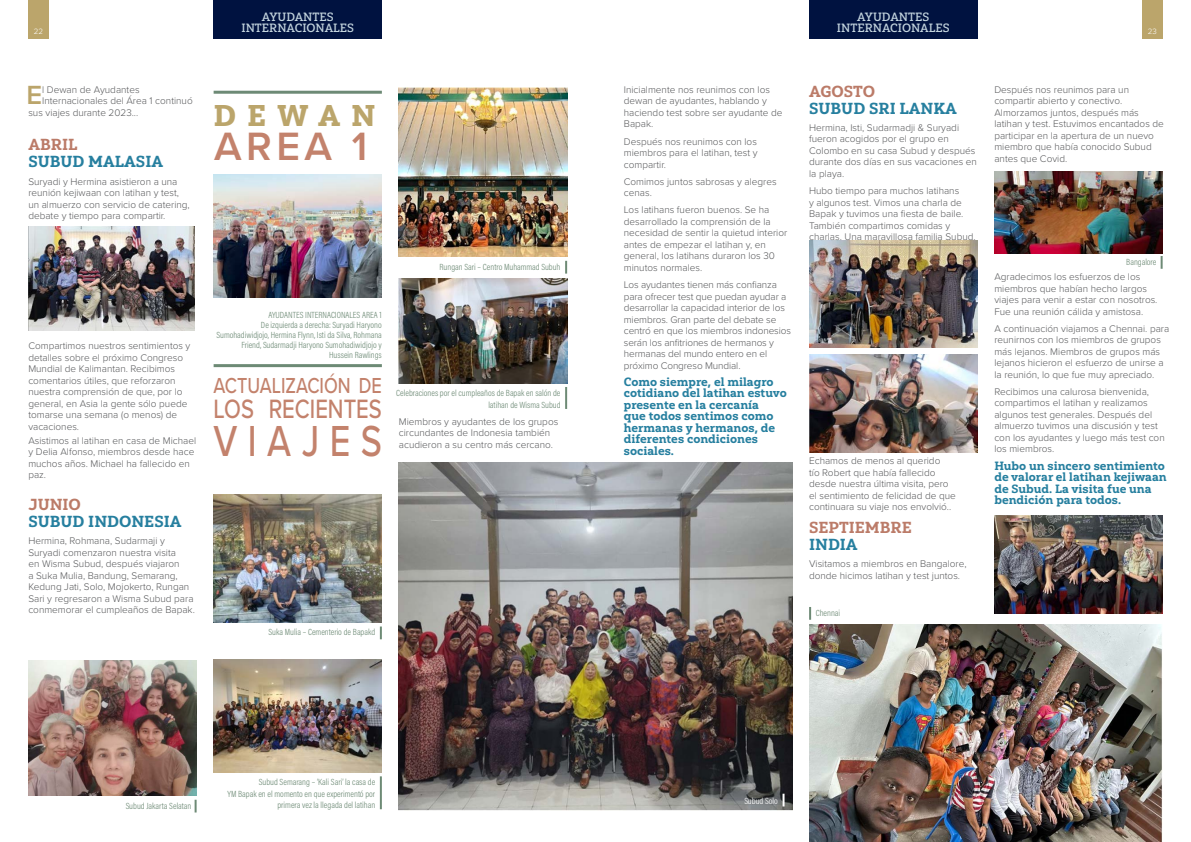
<style>
.page{position:relative;width:1191px;height:842px;background:#fff}
.page>*{position:absolute;margin:0;border:0;box-sizing:border-box;transform-origin:0 0}
.t1{font:500 45px "Proxima Nova";letter-spacing:.29em;color:#c3826c;scale:.8 1}
.t2{font:600 41px "Proxima Nova";color:#c3826c}
.t3{font:30px "Yorkten Slab Nor Bla";letter-spacing:.365em;color:#bba56b}
.t4{font:500 27.5px "Proxima Nova";color:#c3826c;scale:.8 1}
.Drop_cap_text{font:600 27.2px "Proxima Nova";color:#bba56b}
.t5{font:500 22.5px "Proxima Nova";color:#c3826c;scale:.8 1}
.Pull_out_text{font:16px "Yorkten Slab Nor Ex B";color:#267f9f}
.Pull_out_text-2{font:16px "Yorkten Slab Nor Ex B";color:#bb7b68}
.Pull_out_text-3{font:12px/11.5px "Yorkten Slab Nor Ex B";color:#267f9f}
.t6{font:12px/11px "Yorkten Slab Nor Med";color:#c3d4de;text-align:center}
.Body_text{font:300 10px/11.5px "Proxima Nova";color:#57585a}
.Drop_cap_text-2{font:300 10px "Proxima Nova";color:#57585a}
.Image_caption{font:300 9px/10px "Acumin Pro Cond";color:#6d8a75;text-align:right}
.Body_text-2{font:300 9px/11.5px "Acumin Pro Cond";color:#6d8a75;text-align:right}
.Image_caption-2{font:300 9px "Acumin Pro Cond";color:#fff}
.t7{font:300 8px "Proxima Nova";color:#fff}
</style>
<div class="page">
<div style="left:809px;top:0;width:168px;height:39px;background:#001240"></div>
<div style="left:214px;top:0;width:168px;height:39px;background:#001240"></div>
<img style="left:994px;top:516px;width:168px;height:98px">
<img style="left:994px;top:171px;width:168px;height:82px">
<img style="left:809px;top:624px;width:353px;height:218px">
<hr style="left:214px;top:91px;width:168px;height:3px;background:#6d8a75">
<hr style="left:214px;top:364px;width:168px;height:3px;background:#6d8a75">
<img style="left:214px;top:174px;width:168px;height:124px">
<img style="left:28px;top:227px;width:166px;height:104px">
<img style="left:28px;top:660px;width:169px;height:135px">
<img style="left:214px;top:494px;width:168px;height:129px">
<img style="left:399px;top:462px;width:393px;height:349px">
<img style="left:214px;top:660px;width:168px;height:112px">
<img style="left:399px;top:88px;width:168px;height:168px">
<img style="left:399px;top:279px;width:168px;height:104px">
<img style="left:809px;top:241px;width:168px;height:107px">
<img style="left:809px;top:355px;width:168px;height:98px">
<svg style="left:195px;top:800px;width:2px;height:12px"></svg>
<svg style="left:380px;top:626px;width:2px;height:13px"></svg>
<hr style="left:380px;top:776px;width:2px;height:33px;background:#6d8a75">
<svg style="left:782px;top:794px;width:2px;height:12px"></svg>
<svg style="left:565px;top:261px;width:2px;height:13px"></svg>
<hr style="left:565px;top:387px;width:2px;height:22px;background:#6d8a75">
<svg style="left:809px;top:607px;width:2px;height:13px"></svg>
<svg style="left:1160px;top:256px;width:2px;height:13px"></svg>
<div style="left:28px;top:0;width:21px;height:39px;background:#bba56b"></div>
<div style="left:1142px;top:0;width:20px;height:39px;background:#bba56b"></div>
<p class="t6" style="left:241px;top:12px;width:114px">AYUDANTES<br>INTERNACIONALES</p>
<p class="t6" style="left:837px;top:12px;width:114px">AYUDANTES<br>INTERNACIONALES</p>
<p class="t7" style="left:34px;top:25px;width:11px">22</p>
<p class="t7" style="left:1147px;top:25px;width:11px">23</p>
<p class="Drop_cap_text" style="left:26px;top:75px;width:17px">E</p>
<p class="Drop_cap_text-2" style="left:42px;top:82px;width:99px">l Dewan de Ayudantes</p>
<p class="Drop_cap_text-2" style="left:42px;top:94px;width:152px">Internacionales del Área 1 continuó</p>
<p class="Drop_cap_text-2" style="left:28px;top:105px;width:111px">sus viajes durante 2023...</p>
<p class="Pull_out_text-2" style="left:28px;top:135px;width:51px">ABRIL</p>
<p class="Pull_out_text" style="left:28px;top:152px;width:136px">SUBUD MALASIA</p>
<p class="Body_text" style="left:28px;top:175px;width:163px">Suryadi y Hermina asistieron a una reunión kejiwaan con latihan y test, un almuerzo con servicio de catering, debate y tiempo para compartir.</p>
<p class="Body_text" style="left:28px;top:339px;width:164px">Compartimos nuestros sentimientos y detalles sobre el próximo Congreso<br>Mundial de Kalimantan. Recibimos comentarios útiles, que reforzaron nuestra comprensión de que, por lo general, en Asia la gente sólo puede tomarse una semana (o menos) de vacaciones.</p>
<p class="Body_text" style="left:28px;top:434px;width:169px">Asistimos al latihan en casa de Michael y Delia Alfonso, miembros desde hace muchos años. Michael ha fallecido en paz.</p>
<p class="Pull_out_text-2" style="left:28px;top:494px;width:54px">JUNIO</p>
<p class="Pull_out_text" style="left:28px;top:512px;width:155px">SUBUD INDONESIA</p>
<p class="Body_text" style="left:28px;top:535px;width:168px">Hermina, Rohmana, Sudarmaji y Suryadi comenzaron nuestra visita<br>en Wisma Subud, después viajaron<br>a Suka Mulia, Bandung, Semarang, Kedung Jati, Solo, Mojokerto, Rungan Sari y regresaron a Wisma Subud para conmemorar el cumpleaños de Bapak.</p>
<p class="t3" style="left:214px;top:97px;width:164px">DEWAN</p>
<p class="t2" style="left:214px;top:116px;width:155px">AREA 1</p>
<p class="Body_text-2" style="left:439px;top:261px;width:122px">Rungan Sari – Centro Muhammad Subuh</p>
<p class="Image_caption" style="left:268px;top:309px;width:115px">AYUDANTES INTERNACIONALES AREA 1</p>
<p class="Image_caption" style="left:216px;top:319px;width:167px">De izquierda a derecha: Suryadi Haryono Sumohadiwidjojo, Hermina Flynn, Isti da Silva, Rohmana Friend, Sudarmadji Haryono Sumohadiwidjojo y Hussein Rawlings</p>
<p class="t5" style="left:214px;top:369px;width:212px">ACTUALIZACIÓN DE</p>
<p class="t4" style="left:214px;top:389px;width:212px">LOS RECIENTES</p>
<p class="t1" style="left:214px;top:408px;width:212px">VIAJES</p>
<p class="Body_text-2" style="left:396px;top:387px;width:166px">Celebraciones por el cumpleaños de Bapak en salón de latihan de Wisma Subud</p>
<p class="Body_text" style="left:399px;top:415px;width:161px">Miembros y ayudantes de los grupos circundantes de Indonesia también acudieron a su centro más cercano.</p>
<p class="Image_caption" style="left:268px;top:627px;width:108px">Suka Mulia – Cementerio de Bapakd</p>
<p class="Image_caption" style="left:126px;top:800px;width:67px">Subud Jakarta Selatan</p>
<p class="Image_caption" style="left:227px;top:776px;width:149px;line-height:11.5px">Subud Semarang – ‘Kali Sari’ la casa de<br>YM Bapak en el momento en que experimentó por primera vez la llegada del latihan</p>
<p class="Body_text" style="left:624px;top:83px;width:160px">Inicialmente nos reunimos con los dewan de ayudantes, hablando y haciendo test sobre ser ayudante de<br>Bapak.</p>
<p class="Body_text" style="left:624px;top:135px;width:135px;text-align:justify">Después nos reunimos con los miembros para el latihan, test y compartir.</p>
<p class="Body_text" style="left:624px;top:175px;width:154px">Comimos juntos sabrosas y alegres cenas.</p>
<p class="Body_text" style="left:624px;top:204px;width:165px">Los latihans fueron buenos. Se ha desarrollado la comprensión de la necesidad de sentir la quietud interior antes de empezar el latihan y, en general, los latihans duraron los 30 minutos normales.</p>
<p class="Body_text" style="left:624px;top:278px;width:169px">Los ayudantes tienen más confianza para ofrecer test que puedan ayudar a desarrollar la capacidad interior de los miembros. Gran parte del debate se centró en que los miembros indonesios serán los anfitriones de hermanos y hermanas del mundo entero en el próximo Congreso Mundial.</p>
<p class="Pull_out_text-3" style="left:624px;top:376px;width:165px">Como siempre, el milagro cotidiano del latihan estuvo presente en la cercanía<br>que todos sentimos como hermanas y hermanos, de diferentes condiciones sociales.</p>
<p class="Pull_out_text-2" style="left:809px;top:81px;width:68px">AGOSTO</p>
<p class="Pull_out_text" style="left:809px;top:98px;width:149px">SUBUD SRI LANKA</p>
<p class="Body_text" style="left:809px;top:121px;width:169px">Hermina, Isti, Sudarmadji &amp; Suryadi fueron acogidos por el grupo en<br>Colombo en su casa Subud y después durante dos días en sus vacaciones en la playa.</p>
<p class="Body_text" style="left:809px;top:184px;width:168px">Hubo tiempo para muchos latihans<br>y algunos test. Vimos una charla de Bapak y tuvimos una fiesta de baile.<br>También compartimos comidas y charlas. Una maravillosa familia Subud.</p>
<p class="Body_text" style="left:809px;top:455px;width:148px">Echamos de menos al querido<br>tío Robert que había fallecido desde nuestra última visita, pero el sentimiento de felicidad de que continuara su viaje nos envolvió..</p>
<p class="Pull_out_text-2" style="left:809px;top:518px;width:104px">SEPTIEMBRE</p>
<p class="Pull_out_text" style="left:809px;top:535px;width:50px">INDIA</p>
<p class="Body_text" style="left:809px;top:558px;width:159px">Visitamos a miembros en Bangalore, donde hicimos latihan y test juntos.</p>
<p class="Body_text-2" style="left:815px;top:607px;width:26px">Chennai</p>
<p class="Body_text" style="left:994px;top:83px;width:171px">Después nos reunimos para un compartir abierto y conectivo.<br>Almorzamos juntos, después más latihan y test. Estuvimos encantados de participar en la apertura de un nuevo miembro que había conocido Subud antes que Covid.</p>
<p class="Body_text-2" style="left:1126px;top:256px;width:32px">Bangalore</p>
<p class="Body_text" style="left:994px;top:270px;width:165px">Agradecimos los esfuerzos de los miembros que habían hecho largos viajes para venir a estar con nosotros.<br>Fue una reunión cálida y amistosa.</p>
<p class="Body_text" style="left:994px;top:322px;width:176px">A continuación viajamos a Chennai. para reunirnos con los miembros de grupos más lejanos. Miembros de grupos más lejanos hicieron el esfuerzo de unirse a la reunión, lo que fue muy apreciado.</p>
<p class="Body_text" style="left:994px;top:385px;width:172px">Recibimos una calurosa bienvenida, compartimos el latihan y realizamos algunos test generales. Después del almuerzo tuvimos una discusión y test con los ayudantes y luego más test con los miembros.</p>
<p class="Pull_out_text-3" style="left:994px;top:459px;width:174px">Hubo un sincero sentimiento de valorar el latihan kejiwaan de Subud. La visita fue una bendición para todos.</p>
<p class="Image_caption-2" style="left:744px;top:795px;width:35px">Subud Solo</p>
</div>
